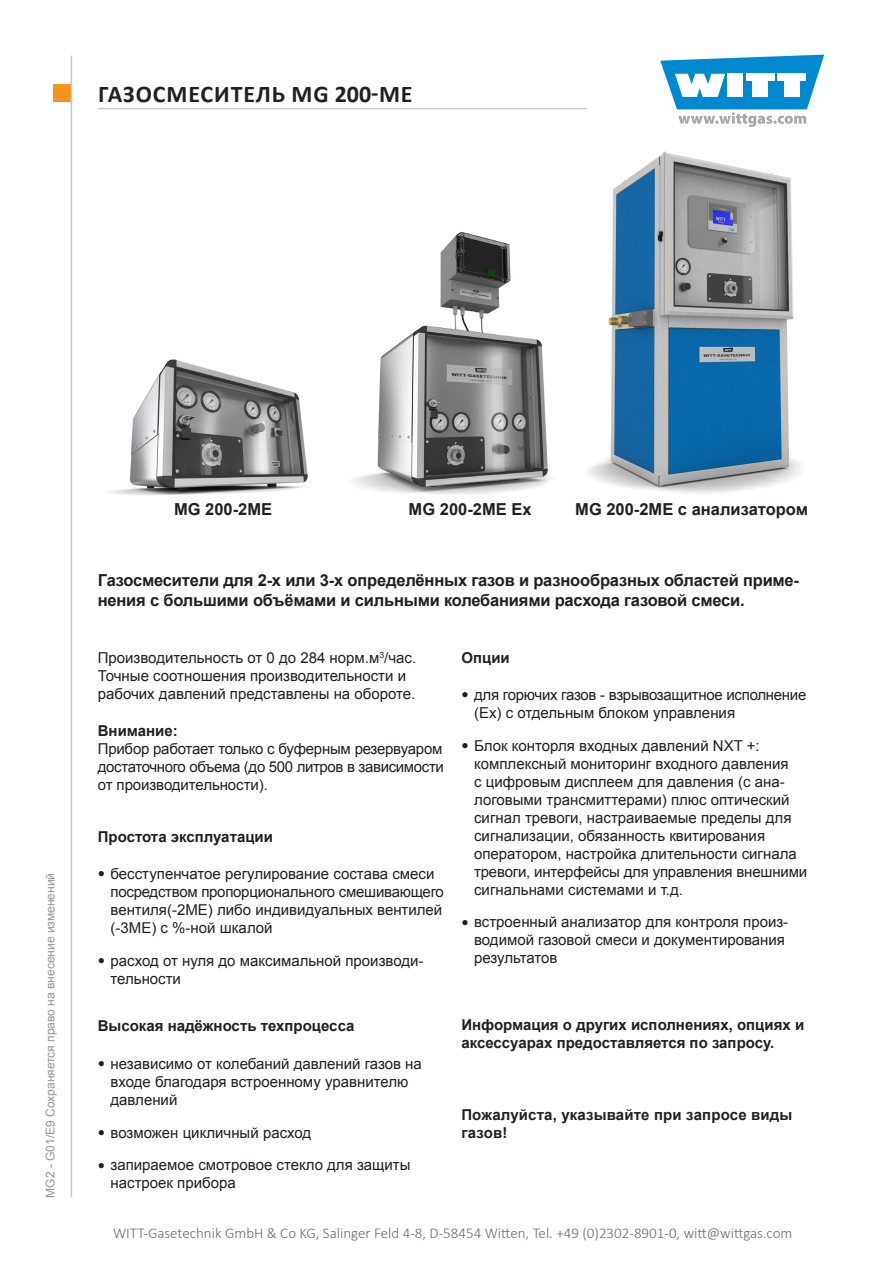
<style>
.page{position:relative;width:893px;height:1263px;background:#fff}
.page>*{position:absolute;margin:0;border:0;box-sizing:border-box;transform-origin:0 0}
.t1{font:700 24px "Calibri";letter-spacing:.04em;color:#231f20}
.Einleitungstext{font:700 16.5px/19.8px "Arial";letter-spacing:-.01em;color:#231f20}
.Überschrift{font:15px/18px "Arial";color:#231f20}
.Überschrift-2{font:700 15px/18px "Arial";color:#231f20}
.Überschrift-3{font:15px/18px "Arial";letter-spacing:-.025em;color:#231f20}
.t2{font:300 15px "Calibri";color:#6b6b6e}
.Überschrift-4{font:15px/18px "Arial";letter-spacing:-.02em;color:#231f20}
.t3{font:12px "Arial";color:#939598}
.s1{font-weight:700}
.s2{font-family:"Bookman Old Style";font-size:12px}
</style>
<div class="page">
<div style="left:53px;top:85px;width:17px;height:17px;background:#f4931d"></div>
<svg style="left:660px;top:55px;width:164px;height:72px"></svg>
<hr style="left:71px;top:56px;width:1px;height:1141px;background:#c7c8ca">
<hr style="left:98px;top:108px;width:489px;height:1px;background:#c7c8ca">
<img style="left:108px;top:359px;width:200px;height:136px">
<img style="left:352px;top:231px;width:200px;height:264px">
<img style="left:588px;top:151px;width:213px;height:342px">
<h1 class="t1" style="left:98px;top:78px;width:316px">ГАЗОСМЕСИТЕЛЬ MG 200-ME</h1>
<p class="t3" style="left:42px;top:1197px;width:326px;rotate:-90deg">MG2 - G01/E9 Сохраняется право на внесение изменений</p>
<p class="Einleitungstext" style="left:174px;top:500px;width:100px">MG 200-2ME</p>
<p class="Einleitungstext" style="left:409px;top:500px;width:124px">MG 200-2ME Ex</p>
<p class="Einleitungstext" style="left:575px;top:500px;width:234px">MG 200-2ME с анализатором</p>
<p class="Einleitungstext" style="left:98px;top:571px;width:703px">Газосмесители для 2-х или 3-х определённых газов и разнообразных областей приме&shy;нения с большими объёмами и сильными колебаниями расхода газовой смеси.</p>
<p class="Überschrift" style="left:98px;top:648px;width:320px">Производительность от 0 до 284 норм.м<sup>3</sup>/час.<br>Точные соотношения производительности и рабочих давлений представлены на обороте.</p>
<p class="Überschrift-3" style="left:98px;top:721px;width:348px"><span class="s1">Внимание:<br></span>Прибор работает только с буферным резервуаром достаточного объема (до 500 литров в зависимости от производительности).</p>
<p class="Überschrift-2" style="left:98px;top:828px;width:177px">Простота эксплуатации</p>
<p class="Überschrift" style="left:111px;top:865px;width:335px;text-indent:-13px"><span class="s2">●</span> бесступенчатое регулирование состава смеси посредством пропорционального смешивающего вентиля(-2ME) либо индивидуальных вентилей (-3ME) с %-ной шкалой</p>
<p class="Überschrift" style="left:111px;top:951px;width:314px;text-indent:-13px"><span class="s2">●</span> расход от нуля до максимальной производи&shy;тельности</p>
<p class="Überschrift-2" style="left:98px;top:1018px;width:258px">Высокая надёжность техпроцесса</p>
<p class="Überschrift" style="left:111px;top:1054px;width:313px;text-indent:-13px"><span class="s2">●</span> независимо от колебаний давлений газов на входе благодаря встроенному уравнителю давлений</p>
<p class="Überschrift" style="left:98px;top:1123px;width:215px"><span class="s2">●</span> возможен цикличный расход</p>
<p class="Überschrift" style="left:111px;top:1156px;width:302px;text-indent:-13px"><span class="s2">●</span> запираемое смотровое стекло для защиты настроек прибора</p>
<p class="Überschrift-2" style="left:461px;top:649px;width:50px">Опции</p>
<p class="Überschrift-4" style="left:474px;top:685px;width:334px;text-indent:-13px"><span class="s2">●</span> для горючих газов - взрывозащитное исполнение (Ex) с отдельным блоком управления</p>
<p class="Überschrift" style="left:474px;top:736px;width:335px;text-indent:-13px"><span class="s2">●</span> Блок конторля входных давлений NXT +: комплексный мониторинг входного давления<br>с цифровым дисплеем для давления (с ана&shy;логовыми трансмиттерами) плюс оптический сигнал тревоги, настраиваемые пределы для сигнализации, обязанность квитирования оператором, настройка длительности сигнала тревоги, интерфейсы для управления внешними сигнальнами системами и т.д.</p>
<p class="Überschrift" style="left:474px;top:913px;width:316px;text-indent:-13px"><span class="s2">●</span> встроенный анализатор для контроля произ&shy;водимой газовой смеси и документирования результатов</p>
<p class="Überschrift-2" style="left:461px;top:1016px;width:344px">Информация о других исполнениях, опциях и аксессуарах предоставляется по запросу.</p>
<p class="Überschrift-2" style="left:461px;top:1106px;width:332px">Пожалуйста, указывайте при запросе виды газов!</p>
<p class="t2" style="left:113px;top:1224px;width:681px">WITT-Gasetechnik GmbH &amp; Co KG, Salinger Feld 4-8, D-58454 Witten, Tel. +49 (0)2302-8901-0, witt@wittgas.com</p>
</div>
